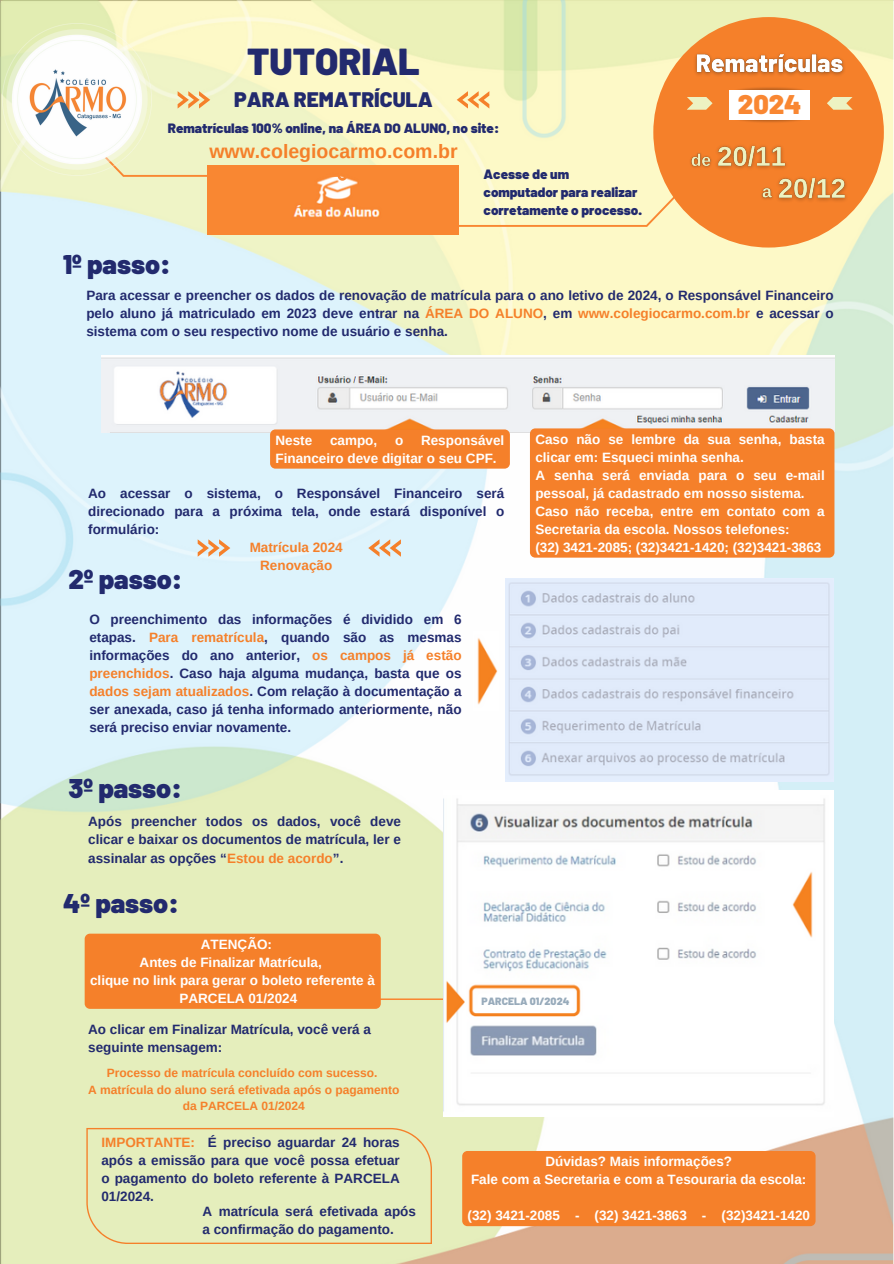
<style>
.page{position:relative;width:894px;height:1264px;background:#fff}
.page>*{position:absolute;margin:0;border:0;box-sizing:border-box;transform-origin:0 0}
.t1{font:900 37.5px "Barlow";color:#222a6e}
.t2{font:900 27px "Barlow";color:#222a6e}
.t3{font:900 27px "Barlow";color:#f98732}
.t4{font:900 21px "Barlow";color:#222a6e}
.t5{font:700 19.5px "Arimo";color:#f5802a}
.t6{font:700 13.5px/18px "Arimo";color:#222a6e;text-align:justify}
.t7{font:700 13.5px/18px "Arimo";color:#fff}
.t8{font:900 13.5px "Barlow";color:#222a6e}
.t9{font:700 13.5px "Arimo";color:#f5802a}
.t10{font:700 12px/16.5px "Arimo";color:#f5802a;text-align:center}
.t11{font:900 10.5px "Barlow";color:#98abbb}
.s1{color:#f5802a}
</style>
<div class="page">
<img style="left:0;top:0;width:893px;height:1263px">
<img style="left:208px;top:165px;width:251px;height:69px">
<img style="left:444px;top:790px;width:389px;height:326px">
<svg style="left:423px;top:169px;width:278px;height:62px;background:#fce5ae"></svg>
<div style="left:86px;top:1127px;width:346px;height:116px;background:#e5eebc"></div>
<svg style="left:68px;top:119px;width:279px;height:62px;background:#f1dfaa"></svg>
<img style="left:3px;top:23px;width:148px;height:152px">
<svg style="left:177px;top:91px;width:33px;height:17px"></svg>
<svg style="left:456px;top:91px;width:33px;height:17px"></svg>
<img style="left:101px;top:355px;width:733px;height:77px">
<img style="left:375px;top:414px;width:63px;height:15px">
<img style="left:568px;top:414px;width:63px;height:14px">
<svg style="left:198px;top:539px;width:32px;height:17px"></svg>
<svg style="left:368px;top:539px;width:32px;height:17px"></svg>
<img style="left:505px;top:578px;width:328px;height:203px">
<img style="left:473px;top:631px;width:26px;height:79px">
<svg style="left:477px;top:993px;width:96px;height:16px"></svg>
<div style="left:270px;top:429px;width:239px;height:39px;background:#f5802a;border-radius:5px"></div>
<div style="left:530px;top:428px;width:304px;height:129px;background:#f5802a"></div>
<svg style="left:85px;top:933px;width:374px;height:75px;background:#f29649"></svg>
<div style="left:462px;top:1150px;width:353px;height:76px;background:#f5802a"></div>
<img style="left:791px;top:865px;width:25px;height:78px">
<div style="left:653px;top:17px;width:230px;height:230px;background:#f5802a;border-radius:50%"></div>
<img style="left:729px;top:119px;width:81px;height:4px">
<div style="left:729px;top:90px;width:81px;height:29px;background:#fff"></div>
<svg style="left:687px;top:97px;width:25px;height:13px"></svg>
<img style="left:689px;top:47px;width:162px;height:29px">
<img style="left:716px;top:145px;width:70px;height:24px">
<svg style="left:827px;top:97px;width:25px;height:13px"></svg>
<img style="left:777px;top:177px;width:69px;height:24px">
<img style="left:761px;top:187px;width:12px;height:13px">
<img style="left:690px;top:153px;width:22px;height:15px">
<p class="t1" style="left:247px;top:37px;width:174px">TUTORIAL</p>
<p class="t4" style="left:234px;top:86px;width:200px">PARA REMATRÍCULA</p>
<p class="t8" style="left:168px;top:120px;width:333px">Rematrículas 100% online, na ÁREA DO ALUNO, no site:</p>
<p class="t5" style="left:209px;top:140px;width:250px">www.colegiocarmo.com.br</p>
<p class="t2" style="left:63px;top:247px;width:109px">1º passo:</p>
<p class="t8" style="left:483px;top:166px;width:87px">Acesse de um</p>
<p class="t8" style="left:483px;top:184px;width:155px">computador para realizar</p>
<p class="t8" style="left:483px;top:202px;width:160px">corretamente o processo.</p>
<p class="t3" style="left:737px;top:86px;width:65px">2024</p>
<p class="t6" style="left:86px;top:287px;width:748px">Para acessar e preencher os dados de renovação de matrícula para o ano letivo de 2024, o Responsável Financeiro pelo aluno já matriculado em 2023 deve entrar na <span class="s1">ÁREA DO ALUNO</span>, em <span class="s1">www.colegiocarmo.com.br</span> e acessar o sistema com o seu respectivo nome de usuário e senha.</p>
<p class="t7" style="left:275px;top:431px;width:230px;text-indent:145px">Responsável<br>Financeiro deve digitar o seu CPF.</p>
<p class="t7" style="left:535px;top:430px;width:291px">Caso não se lembre da sua senha, basta clicar em: Esqueci minha senha.</p>
<p class="t7" style="left:535px;top:466px;width:291px">A senha será enviada para o seu e-mail pessoal, já cadastrado em nosso sistema.</p>
<p class="t7" style="left:535px;top:502px;width:291px">Caso não receba, entre em contato com a<br>Secretaria da escola. Nossos telefones:</p>
<p class="t7" style="left:535px;top:538px;width:287px">(32) 3421-2085; (32)3421-1420; (32)3421-3863</p>
<p class="t7" style="left:275px;top:431px;width:38px">Neste</p>
<p class="t7" style="left:330px;top:431px;width:49px">campo,</p>
<p class="t7" style="left:395px;top:431px;width:10px">o</p>
<p class="t6" style="left:88px;top:484px;width:417px">Ao acessar o sistema, o Responsável Financeiro será direcionado para a próxima tela, onde estará disponível o formulário:</p>
<p class="t9" style="left:250px;top:539px;width:94px">Matrícula 2024</p>
<p class="t9" style="left:260px;top:557px;width:73px">Renovação</p>
<p class="t2" style="left:68px;top:562px;width:115px">2º passo:</p>
<p class="t6" style="left:89px;top:610px;width:373px">O preenchimento das informações é dividido em 6 etapas. <span class="s1">Para rematrícula</span>, quando são as mesmas informações do ano anterior, <span class="s1">os campos já estão preenchidos</span>. Caso haja alguma mudança, basta que os <span class="s1">dados sejam atualizados</span>. Com relação à documentação a ser anexada, caso já tenha informado anteriormente, não será preciso enviar novamente.</p>
<p class="t2" style="left:68px;top:770px;width:115px">3º passo:</p>
<p class="t6" style="left:88px;top:812px;width:314px">Após preencher todos os dados, você deve clicar e baixar os documentos de matrícula, ler e assinalar as opções “<span class="s1">Estou de acordo</span>”.</p>
<p class="t2" style="left:63px;top:886px;width:117px">4º passo:</p>
<p class="t7" style="left:201px;top:935px;width:73px">ATENÇÃO:</p>
<p class="t7" style="left:140px;top:953px;width:184px">Antes de Finalizar Matrícula,</p>
<p class="t7" style="left:90px;top:971px;width:286px">clique no link para gerar o boleto referente à</p>
<p class="t7" style="left:179px;top:989px;width:119px">PARCELA 01/2024</p>
<p class="t6" style="left:88px;top:1020px;width:284px">Ao clicar em Finalizar Matrícula, você verá a</p>
<p class="t6" style="left:88px;top:1038px;width:136px">seguinte mensagem:</p>
<p class="t10" style="left:107px;top:1064px;width:272px">Processo de matrícula concluído com sucesso.</p>
<p class="t10" style="left:88px;top:1081px;width:313px">A matrícula do aluno será efetivada após o pagamento da PARCELA 01/2024</p>
<p class="t6" style="left:101px;top:1132px;width:300px"><span class="s1">IMPORTANTE:</span> É preciso aguardar 24 horas após a emissão para que você possa efetuar o pagamento do boleto referente à PARCELA 01/2024.</p>
<p class="t6" style="left:202px;top:1202px;width:215px">A matrícula será efetivada após a confirmação do pagamento.</p>
<p class="t11" style="left:481px;top:994px;width:89px">PARCELA 01/2024</p>
<p class="t7" style="left:545px;top:1152px;width:188px">Dúvidas? Mais informações?</p>
<p class="t7" style="left:471px;top:1170px;width:337px">Fale com a Secretaria e com a Tesouraria da escola:</p>
<p class="t7" style="left:467px;top:1206px;width:344px">(32) 3421-2085 - (32) 3421-3863 - (32)3421-1420</p>
</div>
